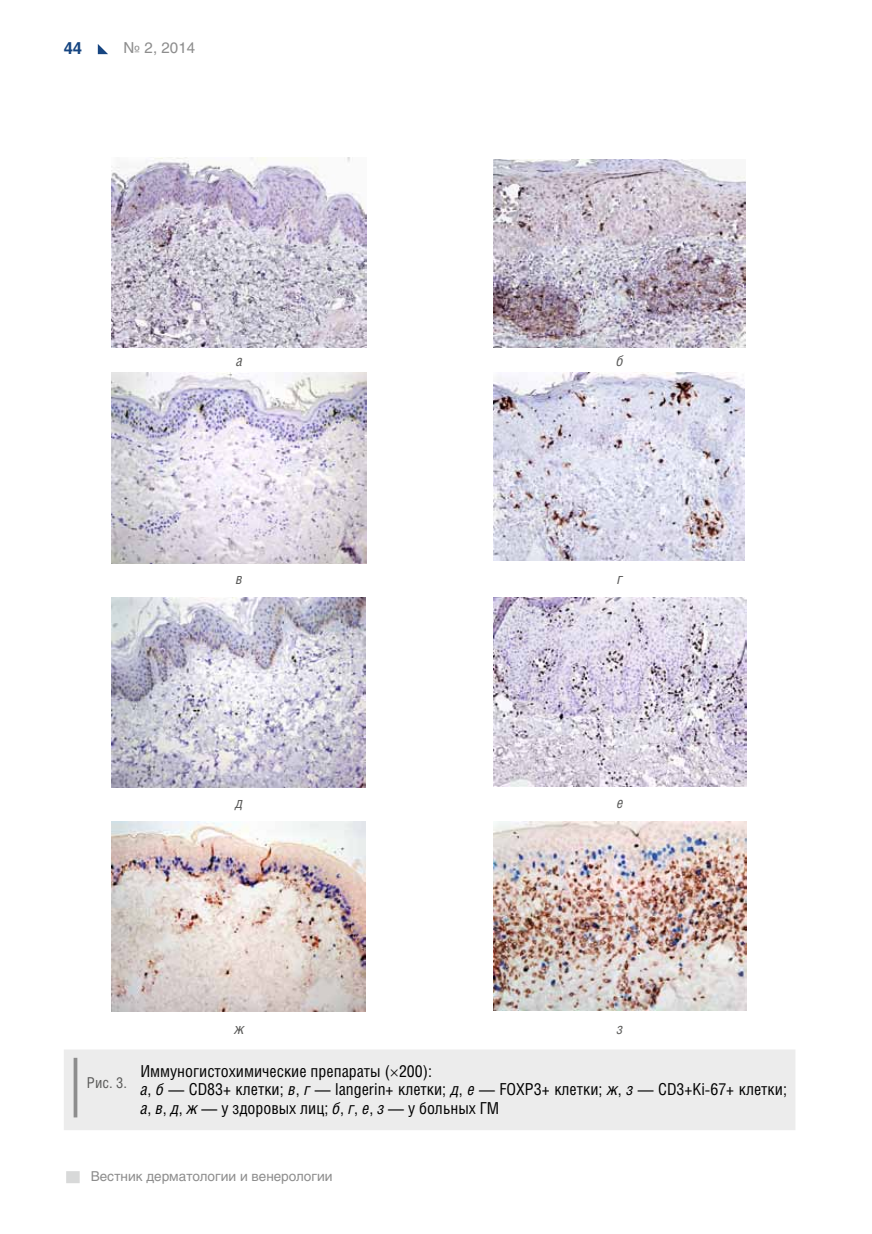
<style>
.page{position:relative;width:872px;height:1234px;background:#fff}
.page>*{position:absolute;margin:0;border:0;box-sizing:border-box;transform-origin:0 0}
.t1{font:16.5px/18.1px "Helios Cond C";color:#000}
.t2{font:700 16.5px "Helios C";color:#164581}
.t3{font:italic 15px "Helios Cond C";color:#5a5a59}
.t4{font:15px "Helios C";color:#8d8d8d}
.t5{font:15px "Helios Cond C";color:#5a5a59}
.t6{font:13.5px "Helios C";color:#8d8d8d}
.s1{font-style:italic}
</style>
<div class="page">
<div style="left:66px;top:1170px;width:14px;height:12px;background:#d8d9d9"></div>
<svg style="left:98px;top:44px;width:10px;height:10px"></svg>
<img style="left:112px;top:157px;width:255px;height:190px">
<img style="left:493px;top:160px;width:252px;height:187px">
<img style="left:112px;top:373px;width:255px;height:190px">
<img style="left:493px;top:373px;width:251px;height:188px">
<img style="left:112px;top:597px;width:254px;height:190px">
<img style="left:493px;top:597px;width:253px;height:189px">
<img style="left:112px;top:821px;width:254px;height:190px">
<img style="left:493px;top:821px;width:253px;height:189px">
<div style="left:64px;top:1050px;width:731px;height:79px;background:#ececec"></div>
<hr style="left:74px;top:1057px;width:3px;height:60px;background:#8d8d8d">
<svg style="left:391px;top:1069px;width:7px;height:7px"></svg>
<p class="t2" style="left:64px;top:38px;width:20px">44</p>
<p class="t4" style="left:124px;top:39px;width:73px">№ 2, 2014</p>
<p class="t3" style="left:236px;top:352px;width:8px">а</p>
<p class="t3" style="left:616px;top:352px;width:9px">б</p>
<p class="t3" style="left:236px;top:569px;width:8px">в</p>
<p class="t3" style="left:617px;top:569px;width:7px">г</p>
<p class="t3" style="left:235px;top:793px;width:9px">д</p>
<p class="t3" style="left:616px;top:793px;width:8px">е</p>
<p class="t3" style="left:234px;top:1019px;width:11px">ж</p>
<p class="t3" style="left:617px;top:1019px;width:8px">з</p>
<p class="t5" style="left:87px;top:1073px;width:42px">Рис. 3.</p>
<p class="t1" style="left:140px;top:1061px;width:648px">Иммуногистохимические препараты ( 200):<br><span class="s1">а</span>, <span class="s1">б</span> — CD83+ клетки; <span class="s1">в</span>, <span class="s1">г</span> — langerin+ клетки; <span class="s1">д</span>, <span class="s1">е</span> — FOXP3+ клетки; <span class="s1">ж</span>, <span class="s1">з</span> — CD3+Ki-67+ клетки; <span class="s1">а</span>, <span class="s1">в</span>, <span class="s1">д</span>, <span class="s1">ж</span> — у здоровых лиц; <span class="s1">б</span>, <span class="s1">г</span>, <span class="s1">е</span>, <span class="s1">з</span> — у больных ГМ</p>
<p class="t6" style="left:91px;top:1168px;width:243px">Вестник дерматологии и венерологии</p>
</div>
